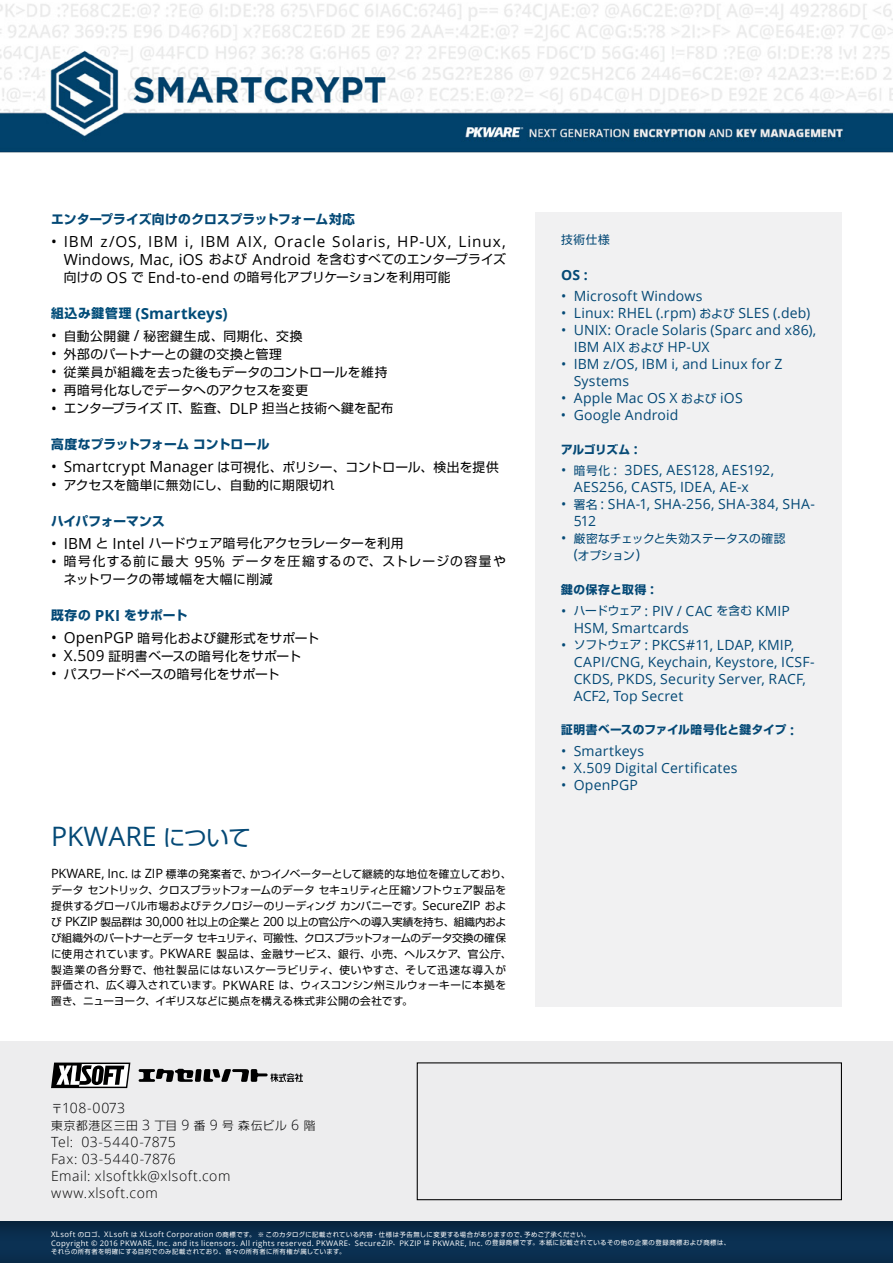
<style>
.page{position:relative;width:893px;height:1263px;background:#fff}
.page>*{position:absolute;margin:0;border:0;box-sizing:border-box;transform-origin:0 0}
.t1{font:26.85px "Open Sans";color:#044976}
.t2{font:15.3px/18.1px "Open Sans";letter-spacing:.055em;color:#000;text-align:right}
.t3{font:700 15.3px "Open Sans";letter-spacing:.005em;color:#004c78}
.t4{font:14.1px/17px "Open Sans";letter-spacing:.015em;color:#044976}
.t5{font:300 14.1px/17px "Open Sans";letter-spacing:.035em;color:#000}
.t6{font:700 14.1px "Open Sans";color:#044976}
.t7{font:12.75px "Shin Go Pro";letter-spacing:.025em;color:#000}
.t8{font:12.75px "Shin Go Pro";letter-spacing:.005em;color:#000}
.t9{font:700 12.75px "Shin Go Pro";letter-spacing:.005em;color:#044976}
.t10{font:12.75px/18px "Shin Go Pro";letter-spacing:.075em;color:#000}
.t11{font:12.75px "Shin Go Pro";color:#000}
.t12{font:12.75px "Shin Go Pro";letter-spacing:.05em;color:#000}
.t13{font:11.7px/17px "Shin Go Pro";letter-spacing:.015em;color:#044976}
.t14{font:700 11.7px "Shin Go Pro";letter-spacing:.025em;color:#044976}
.t15{font:300 11.7px "Shin Go Pro";letter-spacing:.07em;color:#000}
.t16{font:700 11.7px "Shin Go Pro";letter-spacing:.055em;color:#044976}
.t17{font:10.65px/15.9px "Shin Go Pro";letter-spacing:.005em;color:#000}
.t18{font:7.65px "Open Sans";letter-spacing:.045em;color:#fff}
.t19{font:6.45px "Shin Go Pro";letter-spacing:.06em;color:#fff}
.s1{font-family:"Shin Go Pro";font-size:12.75px}
.s2{font-family:"Open Sans";font-size:15.3px}
.s3{font-family:"Shin Go Pro";font-size:22.35px}
.s4{font-family:"Open Sans";font-size:12.75px}
.s5{font-family:"Shin Go Pro";font-size:11.7px}
.s6{font-family:"Open Sans";font-size:14.1px}
.s7{font-family:"Open Sans";font-size:7.65px}
.s8{font-family:"Shin Go Pro";font-size:6.45px}
</style>
<div class="page">
<div style="left:0;top:1042px;width:893px;height:179px;background:#ededee"></div>
<div style="left:0;top:1210px;width:893px;height:53px;background:#000;opacity:.47"></div>
<img style="left:0;top:3px;width:893px;height:150px">
<svg style="left:51px;top:1062px;width:79px;height:26px;background:#717171"></svg>
<svg style="left:139px;top:1069px;width:164px;height:13px"></svg>
<div style="left:417px;top:1062px;width:425px;height:138px;border:1px solid #000"></div>
<div style="left:536px;top:213px;width:306px;height:794px;background:#f1f1f2"></div>
<p class="t9" style="left:51px;top:209px;width:306px">エンタープライズ向けのクロスプラットフォーム対応</p>
<p class="t2" style="left:51px;top:232px;width:456px">• IBM z/OS, IBM i, IBM AIX, Oracle Solaris, HP-UX, Linux,<br>Windows, Mac, iOS <span class="s1">および</span> Android <span class="s1">を含むすべてのエンタープライズ</span></p>
<p class="t7" style="left:64px;top:267px;width:388px">向けの <span class="s2">OS</span> で <span class="s2">End-to-end</span> の暗号化アプリケーションを利用可能</p>
<p class="t3" style="left:51px;top:303px;width:178px"><span class="s1">組込み鍵管理</span> (Smartkeys)</p>
<p class="t12" style="left:51px;top:325px;width:253px"><span class="s2">•</span> 自動公開鍵 <span class="s2">/</span> 秘密鍵生成、同期化、交換</p>
<p class="t8" style="left:51px;top:344px;width:232px"><span class="s2">•</span> 外部のパートナーとの鍵の交換と管理</p>
<p class="t7" style="left:51px;top:362px;width:338px"><span class="s2">•</span> 従業員が組織を去った後もデータのコントロールを維持</p>
<p class="t7" style="left:51px;top:380px;width:259px"><span class="s2">•</span> 再暗号化なしでデータへのアクセスを変更</p>
<p class="t7" style="left:51px;top:398px;width:344px"><span class="s2">•</span> エンタープライズ <span class="s2">IT</span>、監査、<span class="s2">DLP</span> 担当と技術へ鍵を配布</p>
<p class="t9" style="left:51px;top:434px;width:220px">高度なプラットフォームコントロール</p>
<p class="t11" style="left:51px;top:456px;width:449px"><span class="s2">• Smartcrypt Manager</span> は可視化、ポリシー、コントロール、検出を提供</p>
<p class="t7" style="left:51px;top:474px;width:285px"><span class="s2">•</span> アクセスを簡単に無効にし、自動的に期限切れ</p>
<p class="t9" style="left:51px;top:511px;width:115px">ハイパフォーマンス</p>
<p class="t8" style="left:51px;top:533px;width:354px"><span class="s2">• IBM</span> と <span class="s2">Intel</span> ハードウェア暗号化アクセラレーターを利用</p>
<p class="t10" style="left:64px;top:551px;width:444px;text-indent:-13px"><span class="s2">•</span> 暗号化する前に最大 <span class="s2">95%</span> データを圧縮するので、ストレージの容量やネットワークの帯域幅を大幅に削減</p>
<p class="t9" style="left:51px;top:605px;width:138px">既存の <span class="s2">PKI</span> をサポート</p>
<p class="t7" style="left:51px;top:627px;width:270px"><span class="s2">• OpenPGP</span> 暗号化および鍵形式をサポート</p>
<p class="t7" style="left:51px;top:645px;width:252px"><span class="s2">• X.509</span> 証明書ベースの暗号化をサポート</p>
<p class="t8" style="left:51px;top:663px;width:230px"><span class="s2">•</span> パスワードベースの暗号化をサポート</p>
<h1 class="t1" style="left:51px;top:818px;width:201px">PKWARE <span class="s3">について</span></h1>
<p class="t17" style="left:51px;top:864px;width:462px"><span class="s4">PKWARE, Inc.</span> は <span class="s4">ZIP</span> 標準の発案者で、かつイノベーターとして継続的な地位を確立しており、データセントリック、クロスプラットフォームのデータセキュリティと圧縮ソフトウェア製品を提供するグローバル市場およびテクノロジーのリーディングカンパニーです。<span class="s4">SecureZIP</span> および <span class="s4">PKZIP</span> 製品群は <span class="s4">30,000</span> 社以上の企業と <span class="s4">200</span> 以上の官公庁への導入実績を持ち、組織内および組織外のパートナーとデータセキュリティ、可搬性、クロスプラットフォームのデータ交換の確保に使用されています。<span class="s4">PKWARE</span> 製品は、金融サービス、銀行、小売、ヘルスケア、官公庁、製造業の各分野で、他社製品にはないスケーラビリティ、使いやすさ、そして迅速な導入が評価され、広く導入されています。<span class="s4">PKWARE</span> は、ウィスコンシン州ミルウォーキーに本拠を置き、ニューヨーク、イギリスなどに拠点を構える株式非公開の会社です。</p>
<p class="t13" style="left:561px;top:230px;width:50px">技術仕様</p>
<p class="t6" style="left:561px;top:265px;width:28px">OS :</p>
<p class="t4" style="left:561px;top:287px;width:143px">• Microsoft Windows</p>
<p class="t4" style="left:561px;top:304px;width:251px">• Linux: RHEL (.rpm) <span class="s5">および</span> SLES (.deb)</p>
<p class="t4" style="left:574px;top:321px;width:244px;text-indent:-13px">• UNIX: Oracle Solaris (Sparc and x86),<br>IBM AIX <span class="s5">および</span> HP-UX</p>
<p class="t4" style="left:574px;top:355px;width:210px;text-indent:-13px">• IBM z/OS, IBM i, and Linux for Z<br>Systems</p>
<p class="t4" style="left:561px;top:389px;width:183px">• Apple Mac OS X <span class="s5">および</span> iOS</p>
<p class="t4" style="left:561px;top:406px;width:119px">• Google Android</p>
<p class="t14" style="left:561px;top:440px;width:78px">アルゴリズム <span class="s6">:</span></p>
<p class="t4" style="left:574px;top:461px;width:202px;text-indent:-13px">• <span class="s5">暗号化</span> : 3DES, AES128, AES192,<br>AES256, CAST5, IDEA, AE-x</p>
<p class="t4" style="left:574px;top:495px;width:243px;text-indent:-13px">• <span class="s5">署名</span> : SHA-1, SHA-256, SHA-384, SHA-<br>512</p>
<p class="t13" style="left:574px;top:529px;width:213px;text-indent:-13px"><span class="s6">•</span> 厳密なチェックと失効ステータスの確認<span class="s6">(</span>オプション<span class="s6">)</span></p>
<p class="t16" style="left:561px;top:580px;width:95px">鍵の保存と取得 <span class="s6">:</span></p>
<p class="t4" style="left:574px;top:602px;width:218px;text-indent:-13px">• <span class="s5">ハードウェア</span> : PIV / CAC <span class="s5">を含む</span> KMIP<br>HSM, Smartcards</p>
<p class="t4" style="left:574px;top:636px;width:242px;text-indent:-13px">• <span class="s5">ソフトウェア</span> : PKCS#11, LDAP, KMIP,<br>CAPI/CNG, Keychain, Keystore, ICSF-<br>CKDS, PKDS, Security Server, RACF,<br>ACF2, Top Secret</p>
<p class="t14" style="left:561px;top:720px;width:235px">証明書ベースのファイル暗号化と鍵タイプ <span class="s6">:</span></p>
<p class="t4" style="left:561px;top:742px;width:85px">• Smartkeys</p>
<p class="t4" style="left:561px;top:759px;width:178px">• X.509 Digital Certificates</p>
<p class="t4" style="left:561px;top:776px;width:79px">• OpenPGP</p>
<p class="t5" style="left:51px;top:1099px;width:76px"><span class="s5">〒</span>108-0073</p>
<p class="t15" style="left:51px;top:1116px;width:266px">東京都港区三田 <span class="s6">3</span> 丁目 <span class="s6">9</span> 番 <span class="s6">9</span> 号森伝ビル <span class="s6">6</span> 階</p>
<p class="t5" style="left:51px;top:1133px;width:181px">Tel: 03-5440-7875<br>Fax: 03-5440-7876<br>Email: xlsoftkk@xlsoft.com www.xlsoft.com</p>
<p class="t19" style="left:51px;top:1229px;width:540px"><span class="s7">XLsoft</span> のロゴ、<span class="s7">XLsoft</span> は <span class="s7">XLsoft Corporation</span> の商標です。 ※ このカタログに記載されている内容・仕様は予告無しに変更する場合がありますので、予めご了承ください。</p>
<p class="t18" style="left:51px;top:1238px;width:681px">Copyright © 2016 PKWARE, Inc. and its licensors. All rights reserved. PKWARE<span class="s8">、</span>SecureZIP<span class="s8">、</span>PKZIP <span class="s8">は</span> PKWARE, Inc. <span class="s8">の登録商標です。本紙に記載されているその他の企業の登録商標および商標は、</span></p>
<p class="t19" style="left:51px;top:1246px;width:296px">それらの所有者を明確にする目的でのみ記載されており、各々の所有者に所有権が属しています。</p>
</div>
